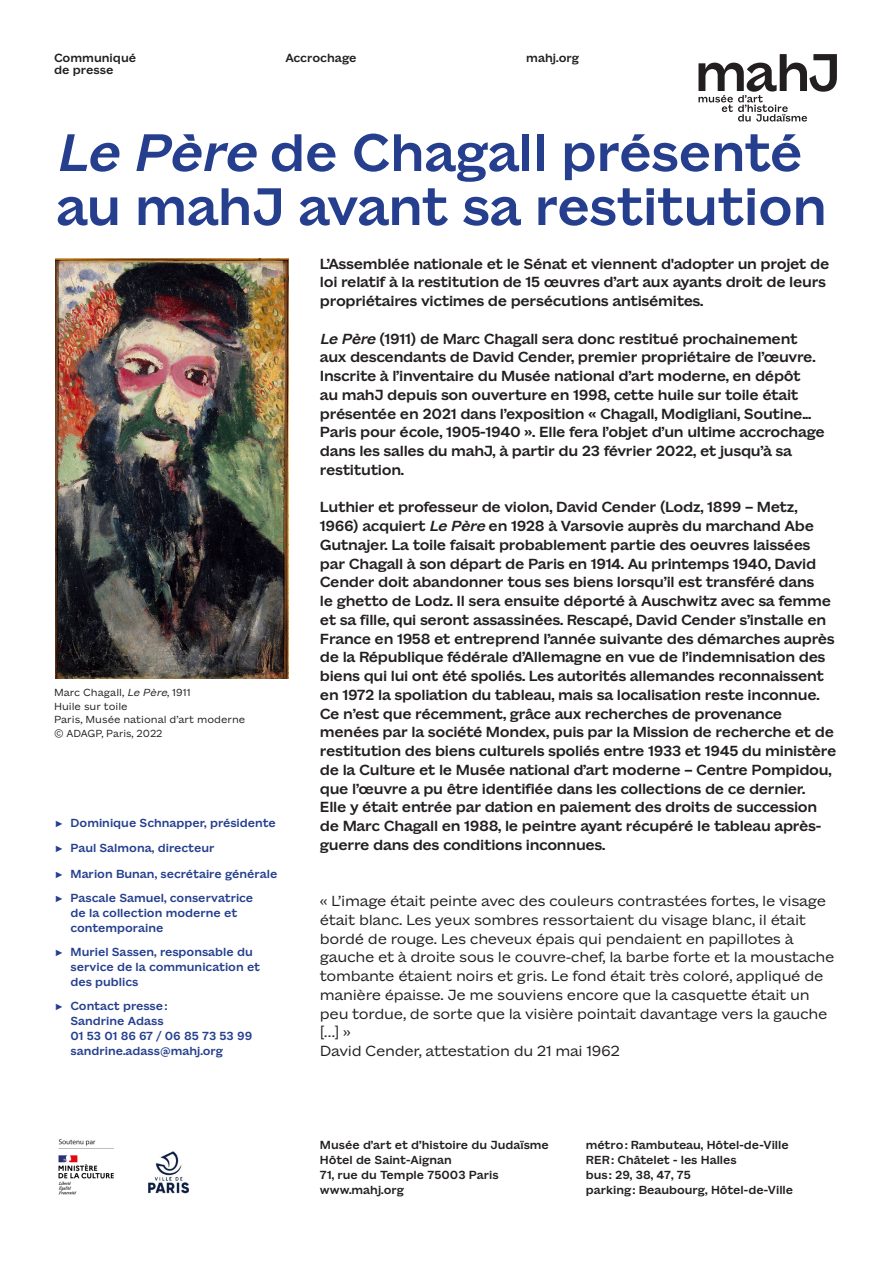
<style>
.page{position:relative;width:893px;height:1263px;background:#fff}
.page>*{position:absolute;margin:0;border:0;box-sizing:border-box;transform-origin:0 0}
.grand_titre{font:500 54px/54px "Mahj";letter-spacing:-.01em;color:#253f8e}
.texte_petit{font:500 15px/18.8px "Mahj";letter-spacing:-.02em;color:#231f20}
.texte_petit-2{font:15px/18.8px "Mahj";letter-spacing:-.02em;color:#231f20}
.t1{font:500 12.15px "Mahj";color:#231f20}
.t2{font:500 12px/15px "Mahj";color:#253f8e}
.texte_petit-3{font:500 12px/15px "Mahj";color:#231f20}
.légende{font:10.5px "Mahj";color:#231f20}
.légende-2{font:10.5px "Mahj";color:#231f20;scale:.96 1}
.s1{font-style:italic}
</style>
<div class="page">
<img style="left:56px;top:258px;width:233px;height:421px">
<svg style="left:698px;top:54px;width:139px;height:68px"></svg>
<img style="left:148px;top:1151px;width:41px;height:43px">
<img style="left:58px;top:1139px;width:56px;height:56px">
<p class="t1" style="left:54px;top:47px;width:84px">Communiqué</p>
<p class="t1" style="left:54px;top:59px;width:61px">de presse</p>
<p class="t1" style="left:285px;top:47px;width:73px">Accrochage</p>
<p class="t1" style="left:526px;top:47px;width:55px">mahj.org</p>
<p class="grand_titre" style="left:56px;top:120px;width:773px"><span class="s1">LePère</span>de Chagall présenté au mahJ avant sa restitution</p>
<p class="légende" style="left:54px;top:683px;width:138px">Marc Chagall, <span class="s1">Le Père</span>, 1911</p>
<p class="légende" style="left:54px;top:697px;width:75px">Huile sur toile</p>
<p class="légende" style="left:54px;top:710px;width:193px">Paris, Musée national d’art moderne</p>
<p class="légende-2" style="left:54px;top:724px;width:115px">© ADAGP, Paris, 2022</p>
<p class="t2" style="left:54px;top:814px;width:223px">▶ Dominique Schnapper, présidente</p>
<p class="t2" style="left:54px;top:839px;width:162px">▶ Paul Salmona, directeur</p>
<p class="t2" style="left:54px;top:865px;width:225px">▶ Marion Bunan, secrétaire générale</p>
<p class="t2" style="left:70px;top:889px;width:184px;text-indent:-16px">▶ Pascale Samuel, conservatrice de la collection moderne et contemporaine</p>
<p class="t2" style="left:70px;top:943px;width:191px;text-indent:-16px">▶ Muriel Sassen, responsable du service de la communication et des publics</p>
<p class="t2" style="left:70px;top:997px;width:183px;text-indent:-16px">▶ Contact presse:<br>Sandrine Adass<br>01 53 01 86 67 / 06 85 73 53 99 sandrine.adass@mahj.org</p>
<p class="texte_petit" style="left:320px;top:252px;width:511px">L’Assemblée nationale et le Sénat et viennent d'adopter un projet de loi relatif à la restitution de 15 œuvres d’art aux ayants droit de leurs propriétaires victimes de persécutions antisémites.</p>
<p class="texte_petit" style="left:320px;top:327px;width:506px"><span class="s1">LePère</span>(1911) de Marc Chagall sera donc restitué prochainement aux descendants de David Cender, premier propriétaire de l’œuvre.<br>Inscrite à l’inventaire du Musée national d’art moderne, en dépôt<br>au mahJ depuis son ouverture en 1998, cette huile sur toile était présentée en 2021 dans l’exposition « Chagall, Modigliani, Soutine...<br>Paris pour école, 1905-1940 ». Elle fera l’objet d’un ultime accrochage dans les salles du mahJ, à partir du 23 février 2022, et jusqu’à sa restitution.</p>
<p class="texte_petit" style="left:320px;top:496px;width:516px">Luthier et professeur de violon, David Cender (Lodz, 1899 – Metz, 1966) acquiert <span class="s1">LePère</span>en 1928 à Varsovie auprès du marchand Abe Gutnajer. La toile faisait probablement partie des oeuvres laissées par Chagall à son départ de Paris en 1914. Au printemps 1940, David Cender doit abandonner tous ses biens lorsqu’il est transféré dans<br>le ghetto de Lodz. Il sera ensuite déporté à Auschwitz avec sa femme et sa fille, qui seront assassinées. Rescapé, David Cender s’installe en France en 1958 et entreprend l’année suivante des démarches auprès de la République fédérale d’Allemagne en vue de l’indemnisation des biens qui lui ont été spoliés. Les autorités allemandes reconnaissent en 1972 la spoliation du tableau, mais sa localisation reste inconnue.</p>
<p class="texte_petit" style="left:320px;top:702px;width:518px">Ce n’est que récemment, grâce aux recherches de provenance menées par la société Mondex, puis par la Mission de recherche et de restitution des biens culturels spoliés entre 1933 et 1945 du ministère de la Culture et le Musée national d’art moderne – Centre Pompidou, que l’œuvre a pu être identifiée dans les collections de ce dernier.<br>Elle y était entrée par dation en paiement des droits de succession de Marc Chagall en 1988, le peintre ayant récupéré le tableau après&shy;guerre dans des conditions inconnues.</p>
<p class="texte_petit-2" style="left:320px;top:890px;width:516px">« L’image était peinte avec des couleurs contrastées fortes, le visage était blanc. Les yeux sombres ressortaient du visage blanc, il était bordé de rouge. Les cheveux épais qui pendaient en papillotes à gauche et à droite sous le couvre-chef, la barbe forte et la moustache tombante étaient noirs et gris. Le fond était très coloré, appliqué de manière épaisse. Je me souviens encore que la casquette était un peu tordue, de sorte que la visière pointait davantage vers la gauche […] »</p>
<p class="texte_petit-2" style="left:320px;top:1040px;width:301px">David Cender, attestation du 21 mai 1962</p>
<p class="texte_petit-3" style="left:320px;top:1136px;width:231px">Musée d’art et d’histoire du Judaïsme</p>
<p class="texte_petit-3" style="left:320px;top:1151px;width:180px">Hôtel de Saint-Aignan<br>71, rue du Temple 75003 Paris www.mahj.org</p>
<p class="texte_petit-3" style="left:586px;top:1136px;width:205px">métro: Rambuteau, Hôtel-de-Ville</p>
<p class="texte_petit-3" style="left:586px;top:1151px;width:152px">RER: Châtelet - les Halles</p>
<p class="texte_petit-3" style="left:586px;top:1166px;width:107px">bus: 29, 38, 47, 75</p>
<p class="texte_petit-3" style="left:586px;top:1181px;width:209px">parking: Beaubourg, Hôtel-de-Ville</p>
</div>
